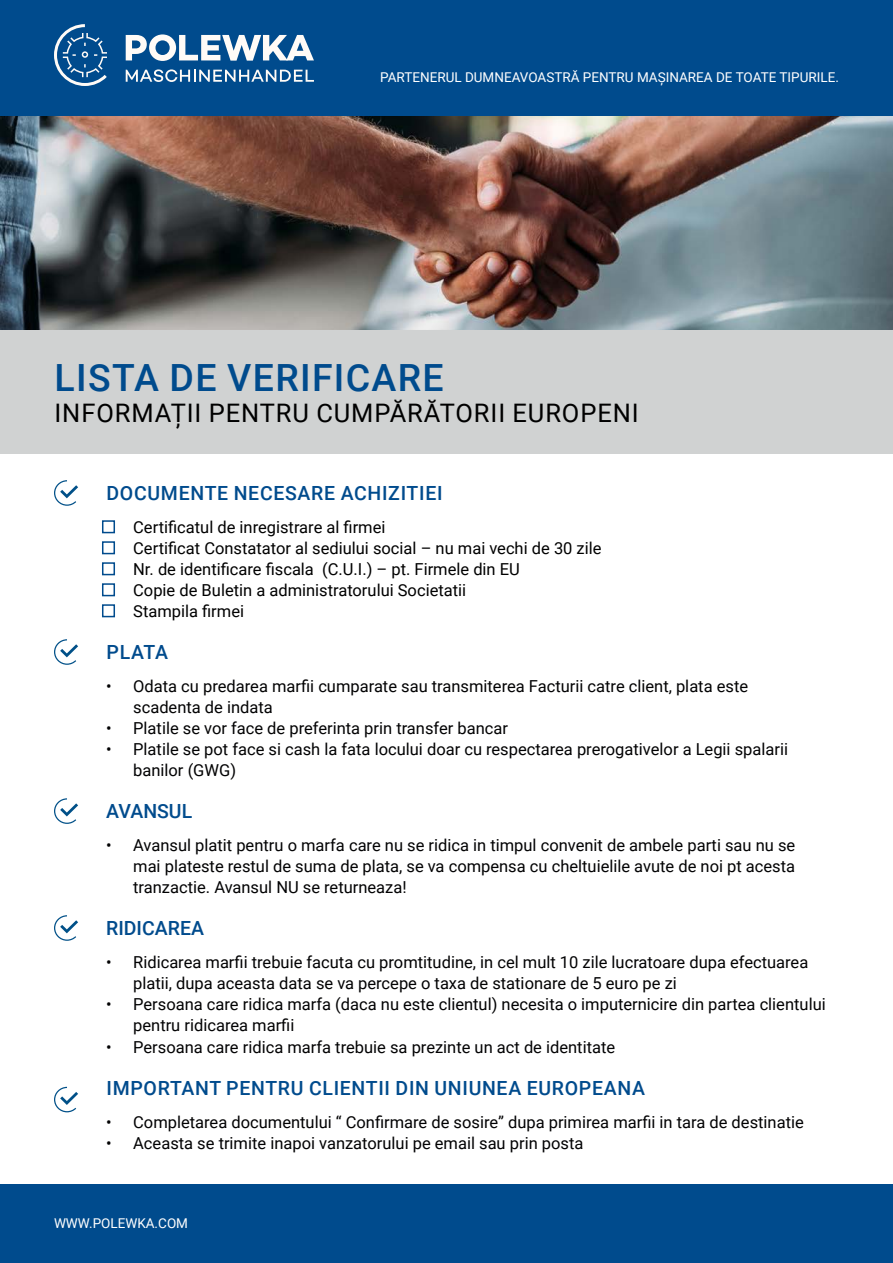
<style>
.page{position:relative;width:893px;height:1263px;background:#fff}
.page>*{position:absolute;margin:0;border:0;box-sizing:border-box;transform-origin:0 0}
.t1{font:500 37.5px "Roboto";letter-spacing:.035em;color:#004b8d}
.t2{font:25.5px "Roboto";letter-spacing:.035em;color:#000}
.t3{font:500 19.5px "Roboto";letter-spacing:.035em;color:#004b8d}
.t4{font:500 19.5px "Roboto";color:#004b8d}
.t5{font:16.5px/21px "Roboto";color:#020203}
.t6{font:16.5px "Roboto";color:#000}
.t7{font:13.5px "Roboto";color:#fff}
</style>
<div class="page">
<div style="left:0;top:0;width:893px;height:117px;background:#004b8d"></div>
<img style="left:0;top:117px;width:893px;height:213px">
<div style="left:0;top:330px;width:893px;height:123px;background:#d0d2d2"></div>
<div style="left:0;top:1184px;width:893px;height:79px;background:#004b8d"></div>
<svg style="left:126px;top:34px;width:188px;height:27px"></svg>
<svg style="left:126px;top:69px;width:188px;height:13px"></svg>
<svg style="left:54px;top:24px;width:53px;height:62px"></svg>
<svg style="left:54px;top:480px;width:24px;height:26px"></svg>
<svg style="left:54px;top:639px;width:24px;height:26px"></svg>
<svg style="left:54px;top:798px;width:24px;height:26px"></svg>
<svg style="left:54px;top:915px;width:24px;height:26px"></svg>
<svg style="left:54px;top:1087px;width:24px;height:25px"></svg>
<div style="left:102px;top:520px;width:13px;height:13px;background:#fff;border:2px solid #004b8d"></div>
<div style="left:102px;top:541px;width:13px;height:13px;background:#fff;border:2px solid #004b8d"></div>
<div style="left:102px;top:562px;width:13px;height:13px;background:#fff;border:2px solid #004b8d"></div>
<div style="left:102px;top:583px;width:13px;height:13px;background:#fff;border:2px solid #004b8d"></div>
<div style="left:102px;top:604px;width:13px;height:13px;background:#fff;border:2px solid #004b8d"></div>
<p class="t7" style="left:380px;top:68px;width:460px">PARTENERUL DUMNEAVOASTRĂ PENTRU MAȘINAREA DE TOATE TIPURILE.</p>
<h1 class="t1" style="left:55px;top:351px;width:391px">LISTA DE VERIFICARE</h1>
<h2 class="t2" style="left:54px;top:395px;width:586px">INFORMAȚII PENTRU CUMPĂRĂTORII EUROPENI</h2>
<p class="t3" style="left:107px;top:479px;width:337px">DOCUMENTE NECESARE ACHIZITIEI</p>
<p class="t6" style="left:106px;top:515px;width:281px">• Certificatul de inregistrare al firmei</p>
<p class="t6" style="left:106px;top:536px;width:497px">• Certificat Constatator al sediului social – nu mai vechi de 30 zile</p>
<p class="t6" style="left:106px;top:557px;width:415px">• Nr. de identificare fiscala (C.U.I.) – pt. Firmele din EU</p>
<p class="t6" style="left:106px;top:578px;width:361px">• Copie de Buletin a administratorului Societatii</p>
<p class="t6" style="left:106px;top:599px;width:139px">• Stampila firmei</p>
<p class="t3" style="left:107px;top:638px;width:63px">PLATA</p>
<p class="t5" style="left:133px;top:675px;width:616px;text-indent:-27px">• Odata cu predarea marfii cumparate sau transmiterea Facturii catre client, plata este scadenta de indata</p>
<p class="t5" style="left:106px;top:717px;width:403px">• Platile se vor face de preferinta prin transfer bancar</p>
<p class="t5" style="left:133px;top:738px;width:656px;text-indent:-27px">• Platile se pot face si cash la fata locului doar cu respectarea prerogativelor a Legii spalarii banilor (GWG)</p>
<p class="t4" style="left:106px;top:797px;width:88px">AVANSUL</p>
<p class="t5" style="left:133px;top:834px;width:664px;text-align:justify;text-indent:-27px">• Avansul platit pentru o marfa care nu se ridica in timpul convenit de ambele parti sau nu se mai plateste restul de suma de plata, se va compensa cu cheltuielile avute de noi pt acesta tranzactie. Avansul NU se returneaza!</p>
<p class="t4" style="left:106px;top:914px;width:99px">RIDICAREA</p>
<p class="t5" style="left:133px;top:951px;width:677px;text-indent:-27px">• Ridicarea marfii trebuie facuta cu promtitudine, in cel mult 10 zile lucratoare dupa efectuarea platii, dupa aceasta data se va percepe o taxa de stationare de 5 euro pe zi</p>
<p class="t5" style="left:133px;top:993px;width:694px;text-indent:-27px">• Persoana care ridica marfa (daca nu este clientul) necesita o imputernicire din partea clientului pentru ridicarea marfii</p>
<p class="t5" style="left:106px;top:1035px;width:510px">• Persoana care ridica marfa trebuie sa prezinte un act de identitate</p>
<p class="t3" style="left:107px;top:1074px;width:540px">IMPORTANT PENTRU CLIENTII DIN UNIUNEA EUROPEANA</p>
<p class="t5" style="left:106px;top:1110px;width:699px">• Completarea documentului “ Confirmare de sosire” dupa primirea marfii in tara de destinatie</p>
<p class="t5" style="left:106px;top:1131px;width:479px">• Aceasta se trimite inapoi vanzatorului pe email sau prin posta</p>
<p class="t7" style="left:54px;top:1214px;width:136px">WWW.POLEWKA.COM</p>
</div>
